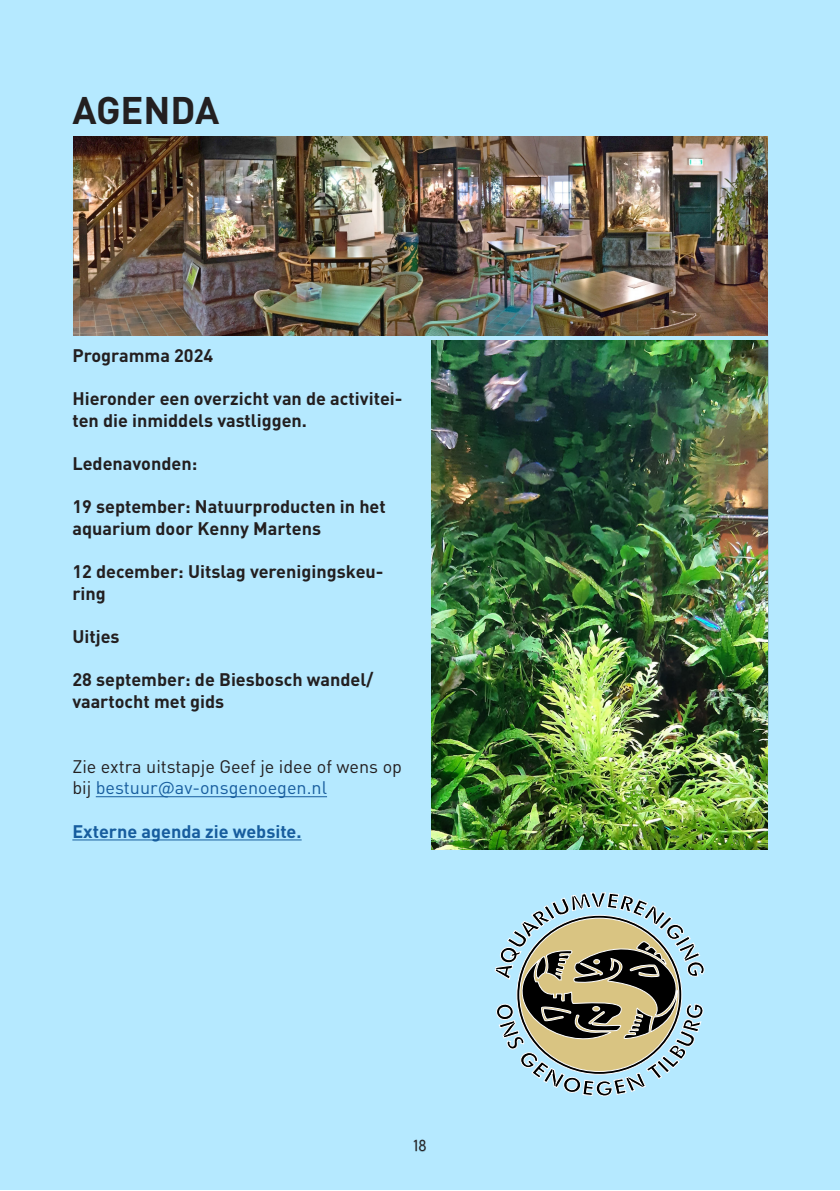
<style>
.page{position:relative;width:840px;height:1191px;background:#fff}
.page>*{position:absolute;margin:0;border:0;box-sizing:border-box;transform-origin:0 0}
.t1{font:700 38px "DIN Pro";color:#231f20}
.t2{font:700 18px/21.6px "DIN Pro";color:#231f20}
.t3{font:18px/21.6px "DIN Pro";color:#231f20}
.t4{font:700 18px "DIN Pro";color:#175d9e}
.t5{font:16px "Centrale Sans Cnd";color:#231f20}
.s1{color:#175d9e}
</style>
<div class="page">
<div style="left:0;top:0;width:839px;height:1190px;background:#b5e9ff"></div>
<hr style="left:96px;top:796px;width:231px;height:1px;background:#175d9e">
<hr style="left:72px;top:839px;width:229px;height:1px;background:#175d9e">
<img style="left:73px;top:136px;width:694px;height:199px">
<svg style="left:494px;top:892px;width:211px;height:205px"></svg>
<img style="left:431px;top:340px;width:336px;height:510px">
<p class="t1" style="left:72px;top:85px;width:148px">AGENDA</p>
<p class="t2" style="left:72px;top:344px;width:142px">Programma 2024</p>
<p class="t2" style="left:72px;top:387px;width:331px">Hieronder een overzicht van de activitei&shy;ten die inmiddels vastliggen.</p>
<p class="t2" style="left:72px;top:452px;width:126px">Ledenavonden:</p>
<p class="t2" style="left:72px;top:495px;width:315px">19 september: Natuurproducten in het aquarium door Kenny Martens</p>
<p class="t2" style="left:72px;top:560px;width:312px">12 december: Uitslag verenigingskeu&shy;ring</p>
<p class="t2" style="left:72px;top:625px;width:49px">Uitjes</p>
<p class="t2" style="left:72px;top:668px;width:302px">28 september: de Biesbosch wandel/ vaartocht met gids</p>
<p class="t3" style="left:72px;top:754px;width:331px">Zie extra uitstapje Geef je idee of wens op bij <span class="s1">bestuur@av-onsgenoegen.nl</span></p>
<p class="t4" style="left:72px;top:818px;width:231px">Externe agenda zie website.</p>
<p class="t5" style="left:413px;top:1136px;width:14px">18</p>
</div>
